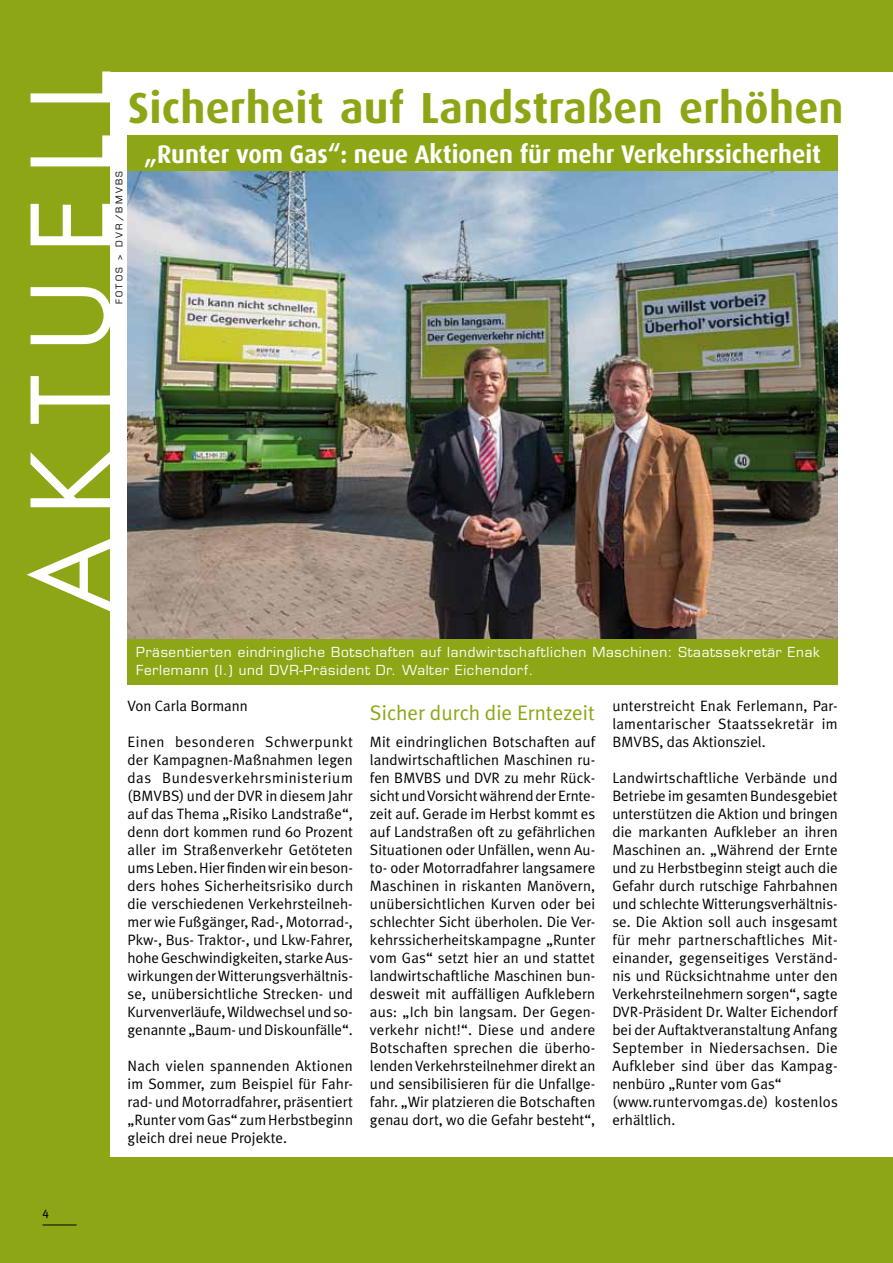
<style>
.page{position:relative;width:893px;height:1263px;background:#8ca615}
.page>*{position:absolute;margin:0;border:0;box-sizing:border-box;transform-origin:0 0}
.t1{font:120px "Futura T";letter-spacing:.175em;color:#fff}
.t2{font:700 43.5px "Dax";letter-spacing:.005em;color:#8ca615}
.t3{font:700 25.5px "Dax";color:#fff;scale:.95 1}
.t4{font:21px "Meta Plus Normal";color:#8ca615}
.t5{font:15px/18px "Meta Plus Normal";color:#000;text-align:justify}
.t6{font:13.5px/18px "Eurostile";letter-spacing:.05em;color:#fff}
.t7{font:12px "Meta Plus";color:#000}
.t8{font:9px "Eurostile";letter-spacing:.25em;color:#000}
</style>
<div class="page">
<div style="left:111px;top:72px;width:782px;height:1085px;background:#fff"></div>
<div style="left:128px;top:135px;width:710px;height:36px;background:#8ca615"></div>
<img style="left:128px;top:171px;width:709px;height:468px">
<div style="left:128px;top:639px;width:710px;height:45px;background:#8ca615"></div>
<hr style="left:43px;top:1224px;width:34px;height:1px;background:#000">
<h1 class="t1" style="left:1px;top:612px;width:544px;rotate:-90deg">Aktuell</h1>
<h2 class="t2" style="left:128px;top:84px;width:717px">Sicherheit auf Landstraßen erhöhen</h2>
<h3 class="t3" style="left:144px;top:140px;width:714px">„Runter vom Gas“: neue Aktionen für mehr Verkehrssicherheit</h3>
<p class="t8" style="left:114px;top:304px;width:135px;rotate:-90deg">FotOS &gt; D VR /BM VBS</p>
<p class="t6" style="left:136px;top:643px;width:685px">Präsentierten eindringliche Botschaften auf landwirtschaftlichen Maschinen: Staatssekretär Enak<br>Ferlemann (l.) und DVR-Präsident Dr. Walter Eichendorf.</p>
<p class="t7" style="left:43px;top:1204px;width:8px">4</p>
<p class="t5" style="left:128px;top:697px;width:122px">Von Carla Bormann</p>
<p class="t5" style="left:128px;top:733px;width:227px">Einen besonderen Schwerpunkt der Kampagnen-Maßnahmen legen das Bundesverkehrsministerium (BMVBS) und der DVR in diesem Jahr auf das Thema „Risiko Landstraße“, denn dort kommen rund 60 Prozent aller im Straßenverkehr Getöteten ums Leben. Hier finden wir ein beson&shy;ders hohes Sicherheitsrisiko durch die verschiedenen Verkehrsteilneh&shy;mer wie Fußgänger, Rad-, Motorrad-, Pkw-, Bus- Traktor-, und Lkw-Fahrer, hohe Geschwindigkeiten, starke Aus&shy;wirkungen der Witterungsverhältnis&shy;se, unübersichtliche Strecken- und Kurvenverläufe, Wildwechsel und so&shy;genannte „Baum- und Diskounfälle“.</p>
<p class="t5" style="left:128px;top:1057px;width:227px">Nach vielen spannenden Aktionen im Sommer, zum Beispiel für Fahr&shy;rad- und Motorradfahrer, präsentiert „Runter vom Gas“ zum Herbstbeginn gleich drei neue Projekte.</p>
<h3 class="t4" style="left:370px;top:701px;width:226px">Sicher durch die Erntezeit</h3>
<p class="t5" style="left:370px;top:733px;width:227px">Mit eindringlichen Botschaften auf landwirtschaftlichen Maschinen ru&shy;fen BMVBS und DVR zu mehr Rück&shy;sicht und Vorsicht während der Ernte&shy;zeit auf. Gerade im Herbst kommt es auf Landstraßen oft zu gefährlichen Situationen oder Unfällen, wenn Au&shy;to- oder Motorradfahrer langsamere Maschinen in riskanten Manövern, unübersichtlichen Kurven oder bei schlechter Sicht überholen. Die Ver&shy;kehrssicherheitskampagne „Runter vom Gas“ setzt hier an und stattet landwirtschaftliche Maschinen bun&shy;desweit mit auffälligen Aufklebern aus: „Ich bin langsam. Der Gegen&shy;verkehr nicht!“. Diese und andere Botschaften sprechen die überho&shy;lenden Verkehrsteilnehmer direkt an und sensibilisieren für die Unfallge&shy;fahr. „Wir platzieren die Botschaften genau dort, wo die Gefahr besteht“,</p>
<p class="t5" style="left:612px;top:697px;width:227px">unterstreicht Enak Ferlemann, Par&shy;lamentarischer Staatssekretär im BMVBS, das Aktionsziel.</p>
<p class="t5" style="left:612px;top:769px;width:227px;text-align:left">Landwirtschaftliche Verbände und Betriebe im gesamten Bundesgebiet unterstützen die Aktion und bringen die markanten Aufkleber an ihren Maschinen an. „Während der Ernte und zu Herbstbeginn steigt auch die Gefahr durch rutschige Fahrbahnen und schlechte Witterungsverhältnis&shy;se. Die Aktion soll auch insgesamt für mehr partnerschaftliches Mit&shy;einander, gegenseitiges Verständ&shy;nis und Rücksichtnahme unter den Verkehrsteilnehmern sorgen“, sagte DVR-Präsident Dr. Walter Eichendorf bei der Auftaktveranstaltung Anfang September in Niedersachsen. Die Aufkleber sind über das Kampag&shy;nenbüro „Runter vom Gas“ (www.runtervomgas.de) kostenlos erhältlich.</p>
</div>
